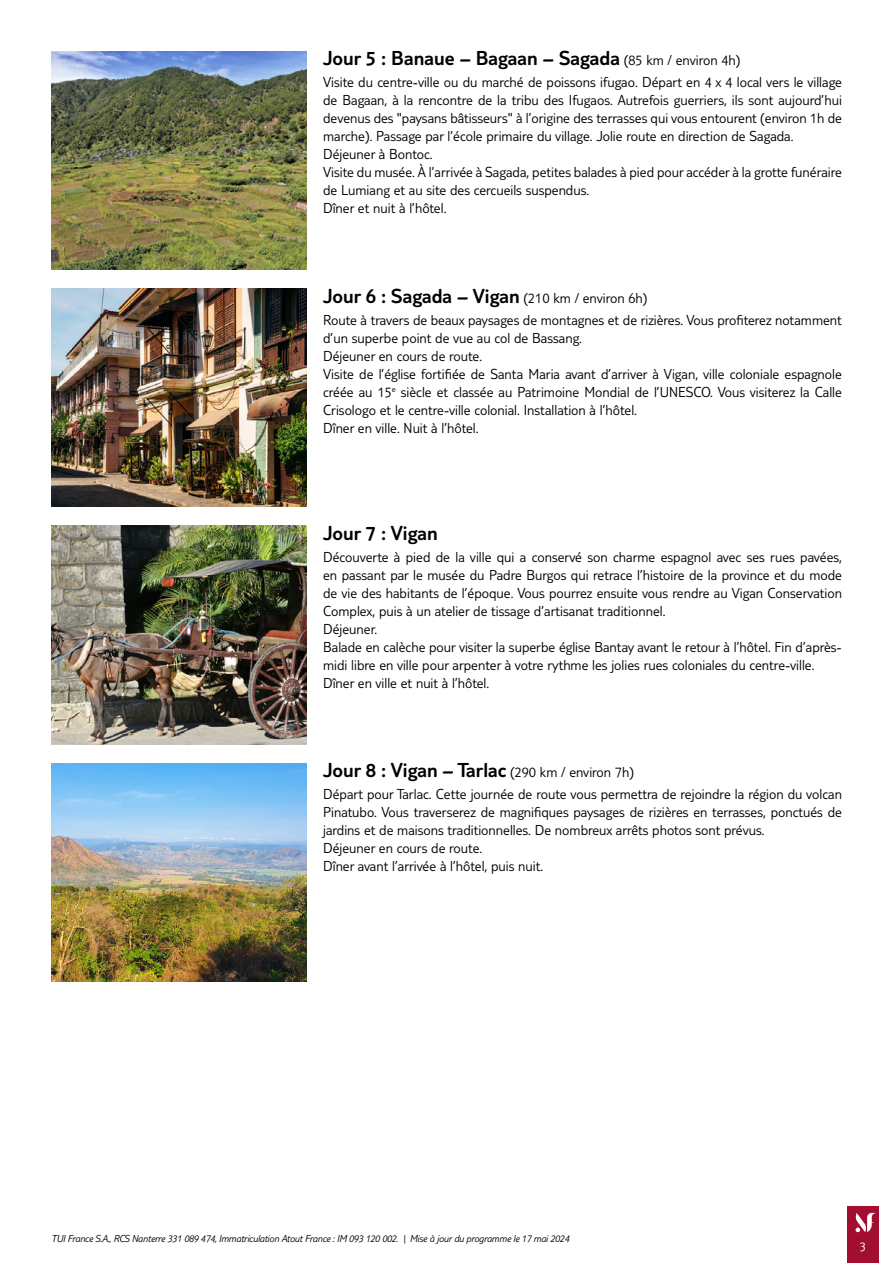
<style>
.page{position:relative;width:893px;height:1263px;background:#fff}
.page>*{position:absolute;margin:0;border:0;box-sizing:border-box;transform-origin:0 0}
.t1{font:300 21px "TUI Type";color:#000}
.t2{font:300 15px/18px "TUI Type";color:#000}
.t3{font:300 13.5px "TUI Type";color:#fff}
.t4{font:italic 300 10.5px "TUI Type";letter-spacing:-.02em;color:#000}
.s1{font-size:15px}
</style>
<div class="page">
<div style="left:847px;top:1206px;width:32px;height:57px;background:#a10e2f"></div>
<svg style="left:855px;top:1213px;width:21px;height:19px"></svg>
<img style="left:51px;top:51px;width:255px;height:219px">
<img style="left:51px;top:288px;width:255px;height:219px">
<img style="left:51px;top:526px;width:255px;height:218px">
<img style="left:51px;top:763px;width:255px;height:218px">
<h1 class="t1" style="left:323px;top:46px;width:419px">Jour 5 : Banaue – Bagaan – Sagada <span class="s1">(85 km / environ 4h)</span></h1>
<p class="t2" style="left:323px;top:73px;width:520px">Visite du centre-ville ou du marché de poissons ifugao. Départ en 4 x 4 local vers le village de Bagaan, à la rencontre de la tribu des Ifugaos. Autrefois guerriers, ils sont aujourd’hui devenus des "paysans bâtisseurs" à l’origine des terrasses qui vous entourent (environ 1h de marche). Passage par l’école primaire du village. Jolie route en direction de Sagada.<br>Déjeuner à Bontoc.<br>Visite du musée. À l’arrivée à Sagada, petites balades à pied pour accéder à la grotte funéraire de Lumiang et au site des cercueils suspendus.<br>Dîner et nuit à l’hôtel.</p>
<h1 class="t1" style="left:323px;top:283px;width:326px">Jour 6 : Sagada – Vigan <span class="s1">(210 km / environ 6h)</span></h1>
<p class="t2" style="left:323px;top:310px;width:520px">Route à travers de beaux paysages de montagnes et de rizières. Vous profiterez notamment d’un superbe point de vue au col de Bassang.<br>Déjeuner en cours de route.<br>Visite de l’église fortifiée de Santa Maria avant d’arriver à Vigan, ville coloniale espagnole créée au 15<sup>e</sup> siècle et classée au Patrimoine Mondial de l’UNESCO. Vous visiterez la Calle Crisologo et le centre-ville colonial. Installation à l’hôtel.<br>Dîner en ville. Nuit à l’hôtel.</p>
<h1 class="t1" style="left:323px;top:521px;width:116px">Jour 7 : Vigan</h1>
<p class="t2" style="left:323px;top:548px;width:520px">Découverte à pied de la ville qui a conservé son charme espagnol avec ses rues pavées, en passant par le musée du Padre Burgos qui retrace l’histoire de la province et du mode de vie des habitants de l’époque. Vous pourrez ensuite vous rendre au Vigan Conservation Complex, puis à un atelier de tissage d’artisanat traditionnel.<br>Déjeuner.<br>Balade en calèche pour visiter la superbe église Bantay avant le retour à l’hôtel. Fin d’après&shy;midi libre en ville pour arpenter à votre rythme les jolies rues coloniales du centre-ville.<br>Dîner en ville et nuit à l’hôtel.</p>
<h1 class="t1" style="left:323px;top:758px;width:312px">Jour 8 : Vigan – Tarlac <span class="s1">(290 km / environ 7h)</span></h1>
<p class="t2" style="left:323px;top:785px;width:520px">Départ pour Tarlac. Cette journée de route vous permettra de rejoindre la région du volcan Pinatubo. Vous traverserez de magnifiques paysages de rizières en terrasses, ponctués de jardins et de maisons traditionnelles. De nombreux arrêts photos sont prévus.<br>Déjeuner en cours de route.<br>Dîner avant l’arrivée à l’hôtel, puis nuit.</p>
<p class="t4" style="left:51px;top:1232px;width:520px">TUI France S.A., RCS Nanterre 331 089 474, Immatriculation Atout France : IM 093 120 002. | Mise à jour du programme le 17 mai 2024</p>
<p class="t3" style="left:860px;top:1239px;width:8px">3</p>
</div>
